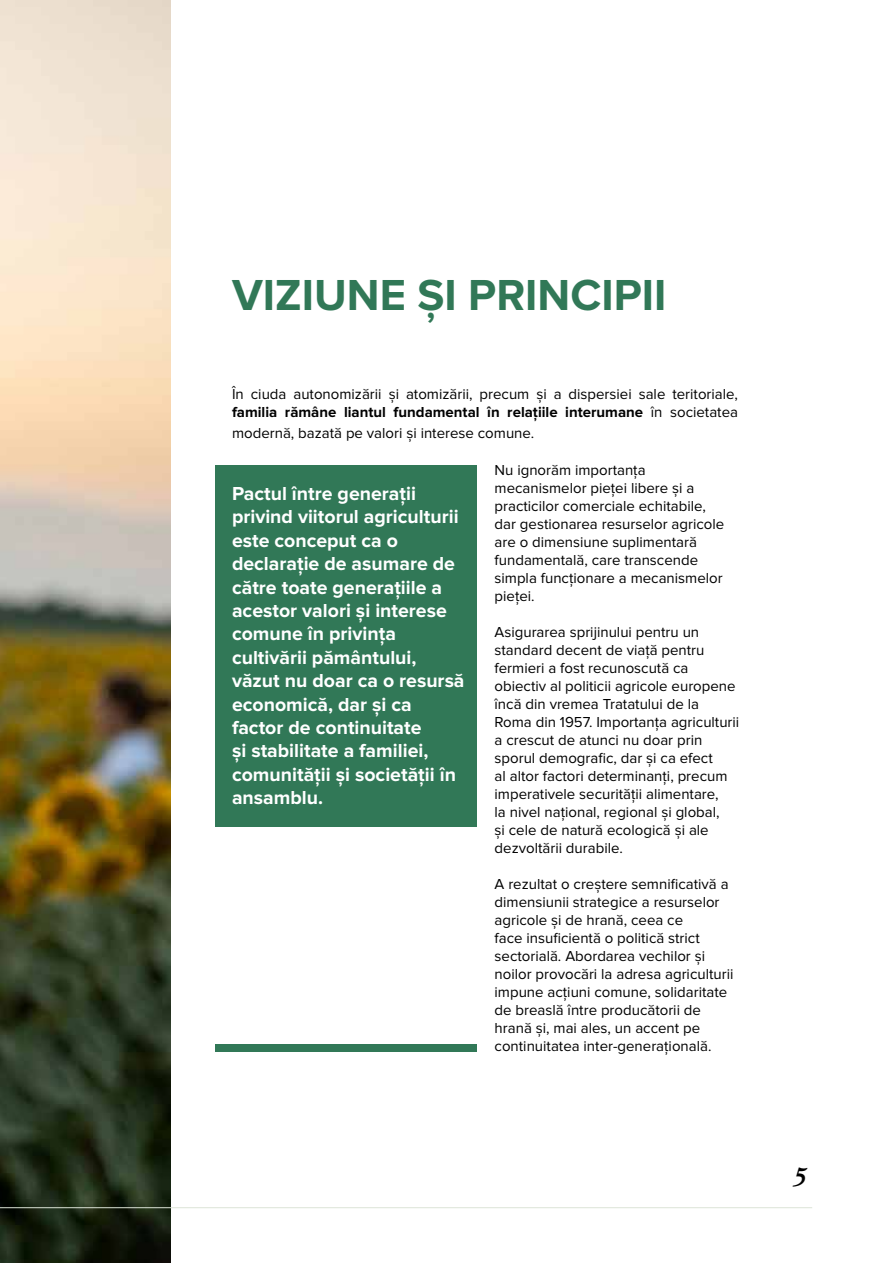
<style>
.page{position:relative;width:893px;height:1263px;background:#fff}
.page>*{position:absolute;margin:0;border:0;box-sizing:border-box;transform-origin:0 0}
.t1{font:700 45px "Proxima Nova A";color:#317857}
.t2{font:italic 700 27px "Baskerville BT";color:#000}
.t3{font:700 19.5px/23.4px "Proxima Nova";color:#fff}
.t4{font:15px/18px "Proxima Nova";color:#000}
.s1{font-weight:700}
</style>
<div class="page">
<div style="left:215px;top:465px;width:261px;height:361px;background:#317857"></div>
<img style="left:0;top:0;width:170px;height:1263px">
<div style="left:215px;top:1044px;width:261px;height:8px;background:#317857"></div>
<hr style="left:0;top:1207px;width:812px;height:1px;background:#dce4d7">
<h1 class="t1" style="left:232px;top:261px;width:436px">VIZIUNE ȘI PRINCIPII</h1>
<p class="t4" style="left:232px;top:385px;width:507px">În ciuda autonomizării și atomizării, precum și a dispersiei sale teritoriale, <span class="s1">familia rămâne liantul fundamental în relațiile interumane</span> în societatea</p>
<p class="t4" style="left:232px;top:425px;width:304px">modernă, bazată pe valori și interese comune.</p>
<p class="t3" style="left:232px;top:483px;width:234px">Pactul între generații privind viitorul agriculturii este conceput ca o declarație de asumare de către toate generațiile a acestor valori și interese comune în privința cultivării pământului, văzut nu doar ca o resursă economică, dar și ca factor de continuitate<br>și stabilitate a familiei, comunității și societății în ansamblu.</p>
<p class="t4" style="left:495px;top:462px;width:231px">Nu ignorăm importanța mecanismelor pieței libere și a practicilor comerciale echitabile, dar gestionarea resurselor agricole are o dimensiune suplimentară fundamentală, care transcende simpla funcționare a mecanismelor pieței.</p>
<p class="t4" style="left:495px;top:624px;width:246px">Asigurarea sprijinului pentru un standard decent de viață pentru fermieri a fost recunoscută ca obiectiv al politicii agricole europene încă din vremea Tratatului de la Roma din 1957. Importanța agriculturii a crescut de atunci nu doar prin sporul demografic, dar și ca efect<br>al altor factori determinanți, precum imperativele securității alimentare,<br>la nivel național, regional și global,<br>și cele de natură ecologică și ale dezvoltării durabile.</p>
<p class="t4" style="left:495px;top:876px;width:240px">A rezultat o creștere semnificativă a dimensiunii strategice a resurselor agricole și de hrană, ceea ce<br>face insuficientă o politică strict sectorială. Abordarea vechilor și noilor provocări la adresa agriculturii impune acțiuni comune, solidaritate de breaslă între producătorii de hrană și, mai ales, un accent pe continuitatea inter-generațională.</p>
<h2 class="t2" style="left:793px;top:1160px;width:16px">5</h2>
</div>
